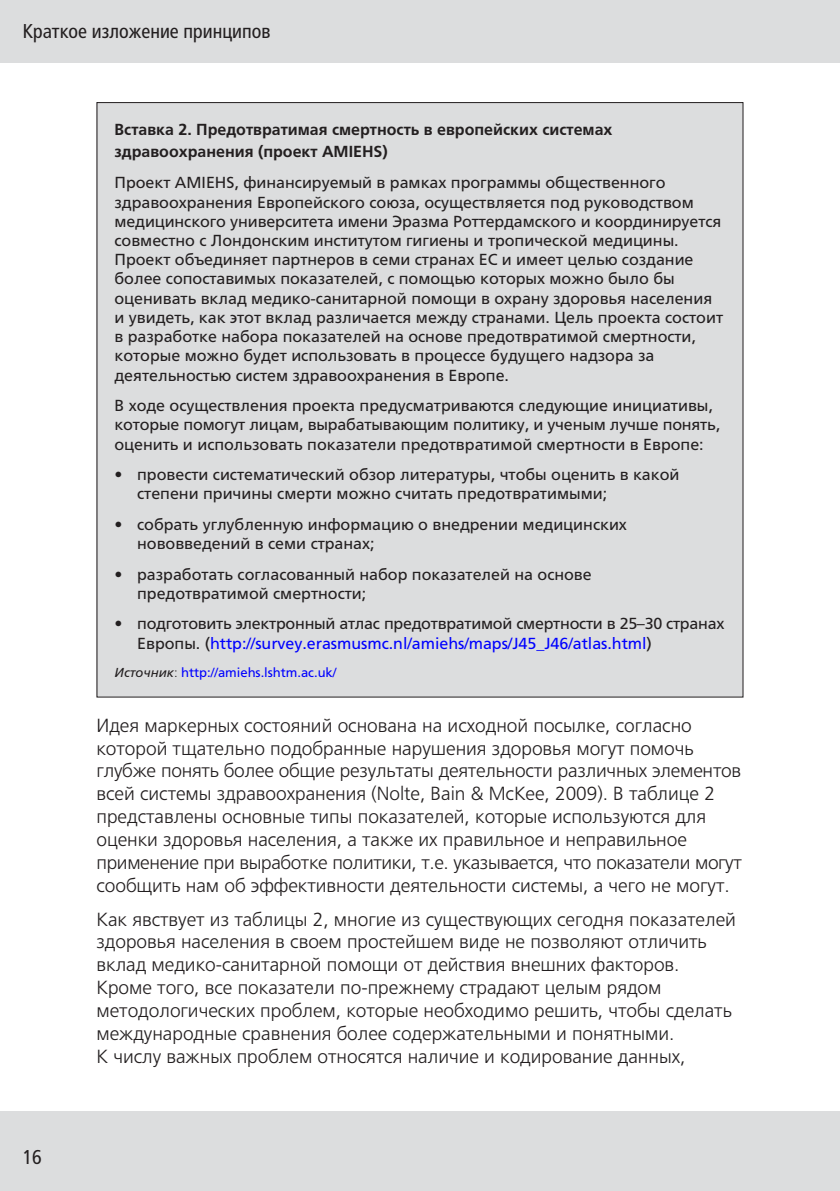
<style>
.page{position:relative;width:840px;height:1191px;background:#fff}
.page>*{position:absolute;margin:0;border:0;box-sizing:border-box;transform-origin:0 0}
.t1{font:condensed 20px "Frutiger LTCYR";color:#231f20}
.t2{font:300 19px/22.8px "Frutiger LTCYR";color:#231f20}
.t3{font:16px/19.2px "Frutiger LTCYR";color:#231f20}
.t4{font:700 16px/21.4px "Frutiger LTCYR";color:#231f20}
.t5{font:13px "Frutiger LTCYR";color:#00f}
.s1{color:#00f}
.s2{font-style:italic;color:#231f20}
.s3{font-weight:300;color:#231f20}
</style>
<div class="page">
<div style="left:0;top:0;width:839px;height:62px;background:#dcddde"></div>
<div style="left:0;top:1111px;width:839px;height:80px;background:#dcddde"></div>
<div style="left:97px;top:103px;width:645px;height:594px;background:#dcddde"></div>
<p class="t1" style="left:23px;top:22px;width:249px">Краткое изложение принципов</p>
<p class="t4" style="left:114px;top:120px;width:499px">Вставка 2. Предотвратимая смертность в европейских системах здравоохранения (проект AMIEHS)</p>
<p class="t3" style="left:114px;top:175px;width:609px">Проект AMIEHS, финансируемый в рамках программы общественного здравоохранения Европейского союза, осуществляется под руководством медицинского университета имени Эразма Роттердамского и координируется совместно с Лондонским институтом гигиены и тропической медицины.<br>Проект объединяет партнеров в семи странах ЕС и имеет целью создание более сопоставимых показателей, с помощью которых можно было бы оценивать вклад медико-санитарной помощи в охрану здоровья населения и увидеть, как этот вклад различается между странами. Цель проекта состоит в разработке набора показателей на основе предотвратимой смертности, которые можно будет использовать в процессе будущего надзора за деятельностью систем здравоохранения в Европе.</p>
<p class="t3" style="left:114px;top:397px;width:606px">В ходе осуществления проекта предусматриваются следующие инициативы, которые помогут лицам, вырабатывающим политику, и ученым лучше понять, оценить и использовать показатели предотвратимой смертности в Европе:</p>
<p class="t3" style="left:137px;top:466px;width:543px;text-indent:-23px">• провести систематический обзор литературы, чтобы оценить в какой степени причины смерти можно считать предотвратимыми;</p>
<p class="t3" style="left:137px;top:516px;width:491px;text-indent:-23px">• собрать углубленную информацию о внедрении медицинских нововведений в семи странах;</p>
<p class="t3" style="left:137px;top:566px;width:456px;text-indent:-23px">• разработать согласованный набор показателей на основе предотвратимой смертности;</p>
<p class="t3" style="left:137px;top:615px;width:588px;text-indent:-23px">• подготовить электронный атлас предотвратимой смертности в 25–30 странах<br>Европы. (<span class="s1">http://survey.erasmusmc.nl/amiehs/maps/J45_J46/atlas.html</span>)</p>
<p class="t5" style="left:114px;top:667px;width:223px"><span class="s2">Источник</span><span class="s3">:</span> http://amiehs.lshtm.ac.uk/</p>
<p class="t1" style="left:23px;top:1148px;width:21px">16</p>
<p class="t2" style="left:96px;top:715px;width:646px">Идея маркерных состояний основана на исходной посылке, согласно которой тщательно подобранные нарушения здоровья могут помочь глубже понять более общие результаты деятельности различных элементов всей системы здравоохранения (Nolte, Bain &amp; McKee, 2009). В таблице 2 представлены основные типы показателей, которые используются для оценки здоровья населения, а также их правильное и неправильное применение при выработке политики, т.е. указывается, что показатели могут сообщить нам об эффективности деятельности системы, а чего не могут.</p>
<p class="t2" style="left:96px;top:909px;width:640px">Как явствует из таблицы 2, многие из существующих сегодня показателей здоровья населения в своем простейшем виде не позволяют отличить вклад медико-санитарной помощи от действия внешних факторов.<br>Кроме того, все показатели по-прежнему страдают целым рядом методологических проблем, которые необходимо решить, чтобы сделать международные сравнения более содержательными и понятными.<br>К числу важных проблем относятся наличие и кодирование данных,</p>
</div>
